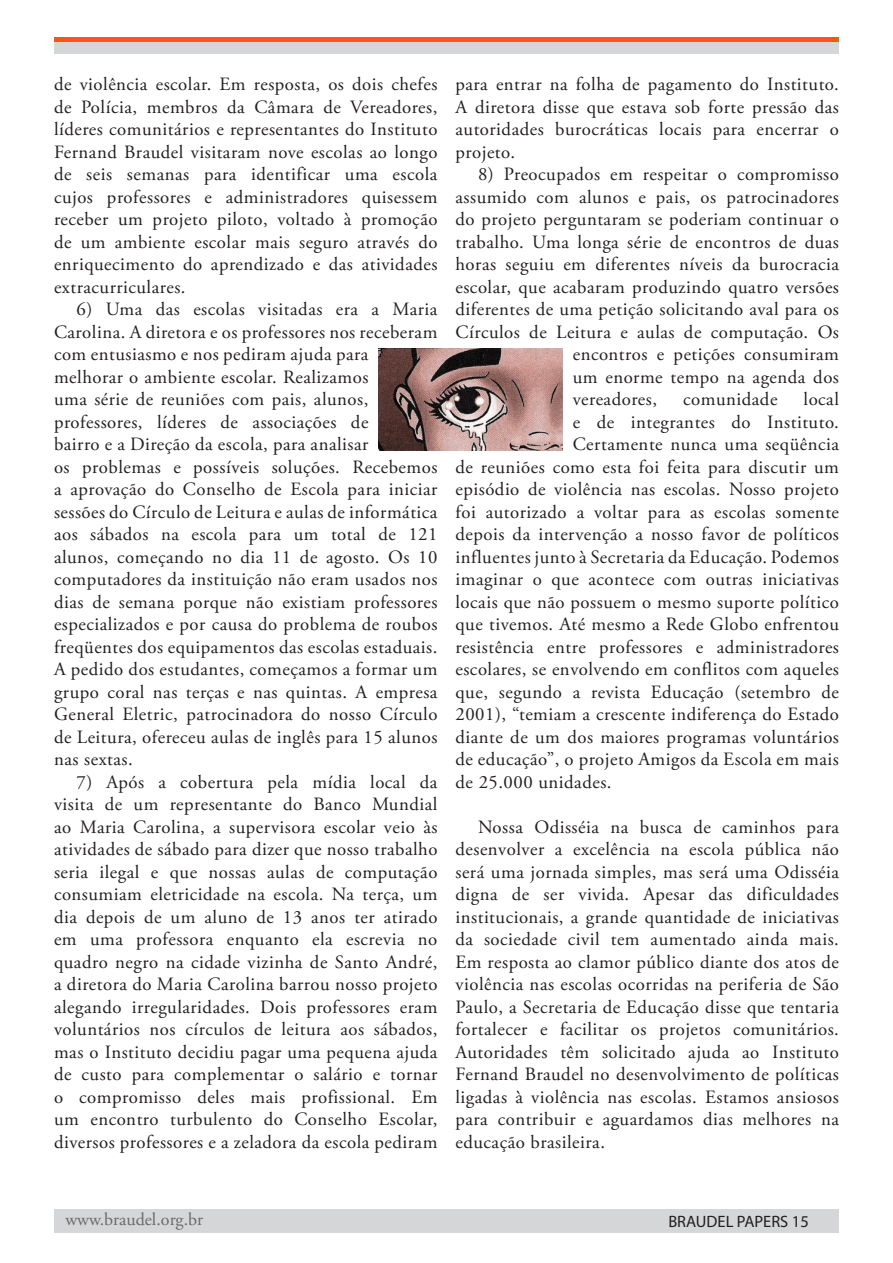
<style>
.page{position:relative;width:893px;height:1263px;background:#fff}
.page>*{position:absolute;margin:0;border:0;box-sizing:border-box;transform-origin:0 0}
.t1{font:18.75px/22.5px "Adobe Garamond Pro";letter-spacing:.025em;color:#231f20;text-align:justify}
.t2{font:18px "Adobe Garamond Pro";color:#6b6a6a}
.t3{font:16.5px "Myriad Pro";color:#231f20}
</style>
<div class="page">
<div style="left:54px;top:1209px;width:785px;height:24px;background:#d5d6d8"></div>
<div style="left:54px;top:42px;width:785px;height:12px;background:#d5d6d8"></div>
<hr style="left:54px;top:38px;width:785px;height:4px;background:#fe5419">
<img style="left:379px;top:348px;width:183px;height:102px">
<p class="t1" style="left:54px;top:74px;width:385px">de violência escolar. Em resposta, os dois chefes de Polícia, membros da Câmara de Vereadores, líderes comunitários e representantes do Instituto Fernand Braudel visitaram nove escolas ao longo de seis semanas para identificar uma escola cujos professores e administradores quisessem receber um projeto piloto, voltado à promoção de um ambiente escolar mais seguro através do enriquecimento do aprendizado e das atividades extracurriculares.</p>
<p class="t1" style="left:54px;top:299px;width:385px;text-align:left;text-indent:22px">6) Uma das escolas visitadas era a Maria Carolina. A diretora e os professores nos receberam com entusiasmo e nos pediram ajuda para melhorar o ambiente escolar. Realizamos<br>uma série de reuniões com pais, alunos, professores, líderes de associações de<br>bairro e a Direção da escola, para analisar<br>os problemas e possíveis soluções. Recebemos a aprovação do Conselho de Escola para iniciar sessões do Círculo de Leitura e aulas de informática aos sábados na escola para um total de 121 alunos, começando no dia 11 de agosto. Os 10 computadores da instituição não eram usados nos dias de semana porque não existiam professores especializados e por causa do problema de roubos freqüentes dos equipamentos das escolas estaduais.<br>A pedido dos estudantes, começamos a formar um grupo coral nas terças e nas quintas. A empresa General Eletric, patrocinadora do nosso Círculo de Leitura, ofereceu aulas de inglês para 15 alunos nas sextas.</p>
<p class="t1" style="left:54px;top:771px;width:385px;text-indent:22px">7) Após a cobertura pela mídia local da visita de um representante do Banco Mundial ao Maria Carolina, a supervisora escolar veio às atividades de sábado para dizer que nosso trabalho seria ilegal e que nossas aulas de computação consumiam eletricidade na escola. Na terça, um dia depois de um aluno de 13 anos ter atirado em uma professora enquanto ela escrevia no quadro negro na cidade vizinha de Santo André, a diretora do Maria Carolina barrou nosso projeto alegando irregularidades. Dois professores eram voluntários nos círculos de leitura aos sábados, mas o Instituto decidiu pagar uma pequena ajuda de custo para complementar o salário e tornar o compromisso deles mais profissional. Em um encontro turbulento do Conselho Escolar, diversos professores e a zeladora da escola pediram</p>
<p class="t1" style="left:455px;top:74px;width:385px">para entrar na folha de pagamento do Instituto.<br>A diretora disse que estava sob forte pressão das autoridades burocráticas locais para encerrar o projeto.</p>
<p class="t1" style="left:478px;top:164px;width:362px">8) Preocupados em respeitar o compromisso</p>
<p class="t1" style="left:455px;top:186px;width:385px">assumido com alunos e pais, os patrocinadores</p>
<p class="t1" style="left:455px;top:209px;width:385px">do projeto perguntaram se poderiam continuar o</p>
<p class="t1" style="left:455px;top:231px;width:385px">trabalho. Uma longa série de encontros de duas</p>
<p class="t1" style="left:455px;top:254px;width:385px">horas seguiu em diferentes níveis da burocracia</p>
<p class="t1" style="left:455px;top:276px;width:385px">escolar, que acabaram produzindo quatro versões</p>
<p class="t1" style="left:455px;top:299px;width:385px">diferentes de uma petição solicitando aval para os</p>
<p class="t1" style="left:455px;top:321px;width:385px">Círculos de Leitura e aulas de computação. Os</p>
<p class="t1" style="left:573px;top:344px;width:268px">encontros e petições consumiram</p>
<p class="t1" style="left:573px;top:366px;width:268px">um enorme tempo na agenda dos</p>
<p class="t1" style="left:573px;top:389px;width:86px">vereadores,</p>
<p class="t1" style="left:683px;top:389px;width:96px">comunidade</p>
<p class="t1" style="left:803px;top:389px;width:37px">local</p>
<p class="t1" style="left:573px;top:411px;width:268px">e de integrantes do Instituto.</p>
<p class="t1" style="left:573px;top:434px;width:268px">Certamente nunca uma seqüência</p>
<p class="t1" style="left:455px;top:456px;width:385px">de reuniões como esta foi feita para discutir um</p>
<p class="t1" style="left:455px;top:479px;width:385px">episódio de violência nas escolas. Nosso projeto</p>
<p class="t1" style="left:455px;top:501px;width:385px">foi autorizado a voltar para as escolas somente</p>
<p class="t1" style="left:455px;top:524px;width:385px">depois da intervenção a nosso favor de políticos</p>
<p class="t1" style="left:455px;top:546px;width:385px">influentes junto à Secretaria da Educação. Podemos</p>
<p class="t1" style="left:455px;top:569px;width:385px">imaginar o que acontece com outras iniciativas</p>
<p class="t1" style="left:455px;top:591px;width:385px">locais que não possuem o mesmo suporte político</p>
<p class="t1" style="left:455px;top:614px;width:385px">que tivemos. Até mesmo a Rede Globo enfrentou</p>
<p class="t1" style="left:455px;top:636px;width:385px">resistência entre professores e administradores</p>
<p class="t1" style="left:455px;top:659px;width:385px">escolares, se envolvendo em conflitos com aqueles</p>
<p class="t1" style="left:455px;top:681px;width:385px">que, segundo a revista Educação (setembro de</p>
<p class="t1" style="left:455px;top:704px;width:385px">2001), “temiam a crescente indiferença do Estado</p>
<p class="t1" style="left:455px;top:726px;width:385px">diante de um dos maiores programas voluntários</p>
<p class="t1" style="left:455px;top:749px;width:385px">de educação”, o projeto Amigos da Escola em mais</p>
<p class="t1" style="left:455px;top:771px;width:158px">de 25.000 unidades.</p>
<p class="t1" style="left:455px;top:816px;width:385px;text-indent:22px">Nossa Odisséia na busca de caminhos para desenvolver a excelência na escola pública não será uma jornada simples, mas será uma Odisséia digna de ser vivida. Apesar das dificuldades institucionais, a grande quantidade de iniciativas da sociedade civil tem aumentado ainda mais.<br>Em resposta ao clamor público diante dos atos de violência nas escolas ocorridas na periferia de São Paulo, a Secretaria de Educação disse que tentaria fortalecer e facilitar os projetos comunitários.<br>Autoridades têm solicitado ajuda ao Instituto Fernand Braudel no desenvolvimento de políticas ligadas à violência nas escolas. Estamos ansiosos para contribuir e aguardamos dias melhores na educação brasileira.</p>
<p class="t2" style="left:65px;top:1208px;width:139px">www.braudel.org.br</p>
<p class="t3" style="left:668px;top:1211px;width:142px">BRAUDEL PAPERS 15</p>
</div>
